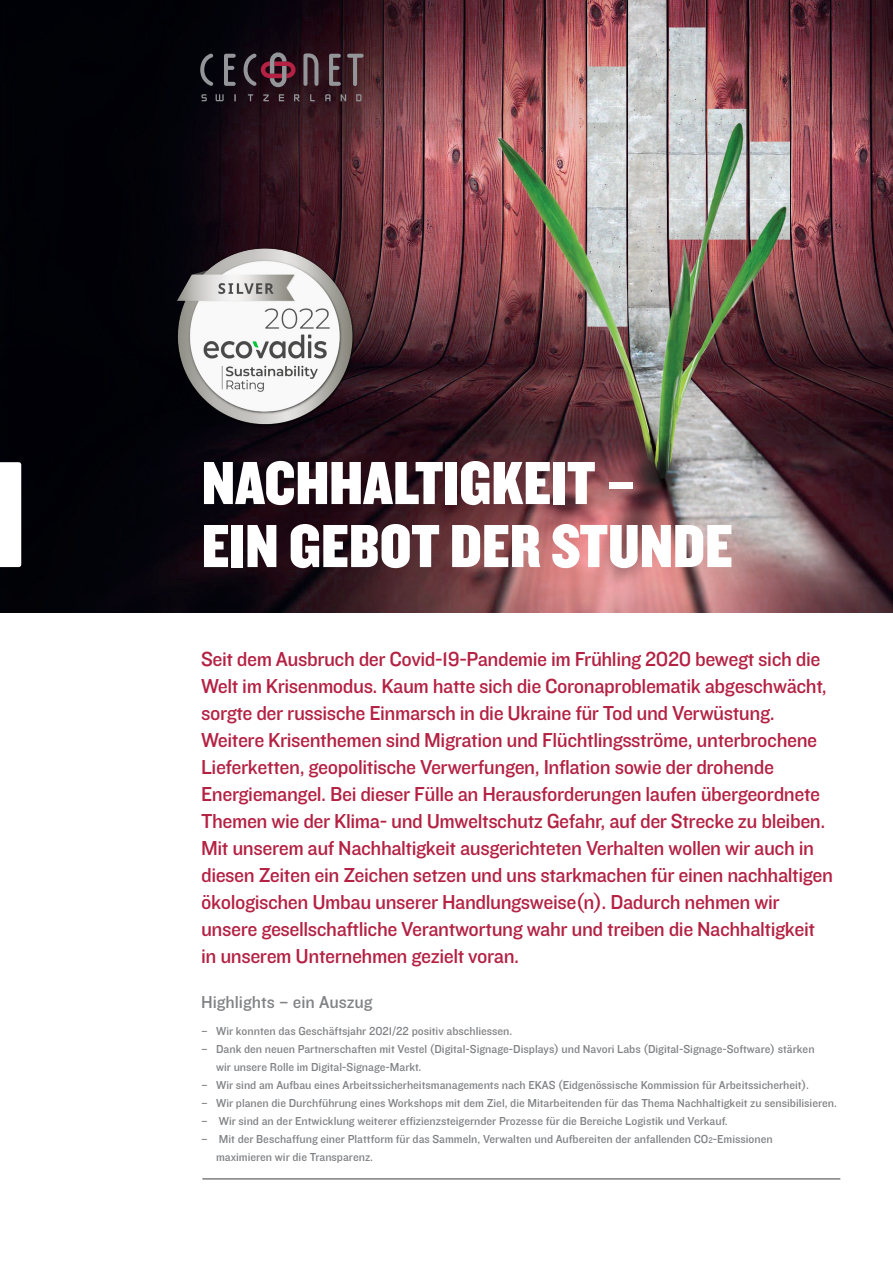
<style>
.page{position:relative;width:893px;height:1263px;background:#fff}
.page>*{position:absolute;margin:0;border:0;box-sizing:border-box;transform-origin:0 0}
.t1{font:63.15px "Knockout HTF70 Full Welterwt";color:#fff}
.t2{font:21px/27px "Knockout HTF31 Junior Middlewt";letter-spacing:-.02em;color:#b42143}
.t3{font:18px "Knockout HTF31 Junior Middlewt";color:#808285}
.t4{font:12px/18px "Knockout HTF31 Junior Middlewt";color:#808285}
.s1{font-size:8.4px}
</style>
<div class="page">
<img style="left:0;top:0;width:893px;height:612px">
<svg style="left:0;top:462px;width:21px;height:105px"></svg>
<hr style="left:203px;top:1179px;width:637px;height:1px;background:#3e3e3f">
<svg style="left:200px;top:53px;width:13px;height:33px"></svg>
<svg style="left:303px;top:52px;width:15px;height:34px"></svg>
<svg style="left:347px;top:54px;width:17px;height:32px"></svg>
<svg style="left:224px;top:54px;width:12px;height:32px"></svg>
<svg style="left:329px;top:54px;width:12px;height:32px"></svg>
<svg style="left:216px;top:94px;width:8px;height:7px"></svg>
<svg style="left:234px;top:94px;width:2px;height:7px"></svg>
<svg style="left:248px;top:94px;width:5px;height:7px"></svg>
<svg style="left:263px;top:94px;width:6px;height:7px"></svg>
<svg style="left:279px;top:94px;width:5px;height:7px"></svg>
<svg style="left:294px;top:94px;width:6px;height:7px"></svg>
<svg style="left:310px;top:94px;width:5px;height:7px"></svg>
<svg style="left:325px;top:94px;width:6px;height:7px"></svg>
<svg style="left:341px;top:94px;width:5px;height:7px"></svg>
<svg style="left:356px;top:94px;width:5px;height:7px"></svg>
<svg style="left:201px;top:94px;width:6px;height:7px"></svg>
<svg style="left:244px;top:52px;width:52px;height:35px;background:#4e2e39"></svg>
<img style="left:175px;top:246px;width:181px;height:181px">
<p class="t1" style="left:202px;top:450px;width:437px">NACHHALTIGKEIT –</p>
<p class="t1" style="left:202px;top:513px;width:533px">EIN GEBOT DER STUNDE</p>
<p class="t2" style="left:201px;top:646px;width:627px">Seit dem Ausbruch der Covid-19-Pandemie im Frühling 2020 bewegt sich die Welt im Krisenmodus. Kaum hatte sich die Coronaproblematik abgeschwächt, sorgte der russische Einmarsch in die Ukraine für Tod und Verwüstung.<br>Weitere Krisenthemen sind Migration und Flüchtlingsströme, unterbrochene Lieferketten, geopolitische Verwerfungen, Inflation sowie der drohende Energiemangel. Bei dieser Fülle an Herausforderungen laufen übergeordnete Themen wie der Klima- und Umweltschutz Gefahr, auf der Strecke zu bleiben.</p>
<p class="t2" style="left:201px;top:835px;width:633px">Mit unserem auf Nachhaltigkeit ausgerichteten Verhalten wollen wir auch in diesen Zeiten ein Zeichen setzen und uns starkmachen für einen nachhaltigen ökologischen Umbau unserer Handlungsweise(n). Dadurch nehmen wir unsere gesellschaftliche Verantwortung wahr und treiben die Nachhaltigkeit in unserem Unternehmen gezielt voran.</p>
<p class="t3" style="left:201px;top:992px;width:173px">Highlights – ein Auszug</p>
<p class="t4" style="left:201px;top:1022px;width:313px">– Wir konnten das Geschäftsjahr 2021/22 positiv abschliessen.</p>
<p class="t4" style="left:216px;top:1040px;width:600px;text-indent:-15px">– Dank den neuen Partnerschaften mit Vestel (Digital-Signage-Displays) und Navori Labs (Digital-Signage-Software) stärken wir unsere Rolle im Digital-Signage-Markt.</p>
<p class="t4" style="left:201px;top:1076px;width:609px">– Wir sind am Aufbau eines Arbeitssicherheitsmanagements nach EKAS (Eidgenössische Kommission für Arbeitssicherheit).</p>
<p class="t4" style="left:201px;top:1094px;width:637px">– Wir planen die Durchführung eines Workshops mit dem Ziel, die Mitarbeitenden für das Thema Nachhaltigkeit zu sensibilisieren.</p>
<p class="t4" style="left:201px;top:1112px;width:528px">– Wir sind an der Entwicklung weiterer effizienzsteigernder Prozesse für die Bereiche Logistik und Verkauf.</p>
<p class="t4" style="left:216px;top:1130px;width:558px;text-indent:-15px">– Mit der Beschaffung einer Plattform für das Sammeln, Verwalten und Aufbereiten der anfallenden CO<span class="s1">2</span>-Emissionen maximieren wir die Transparenz.</p>
</div>
